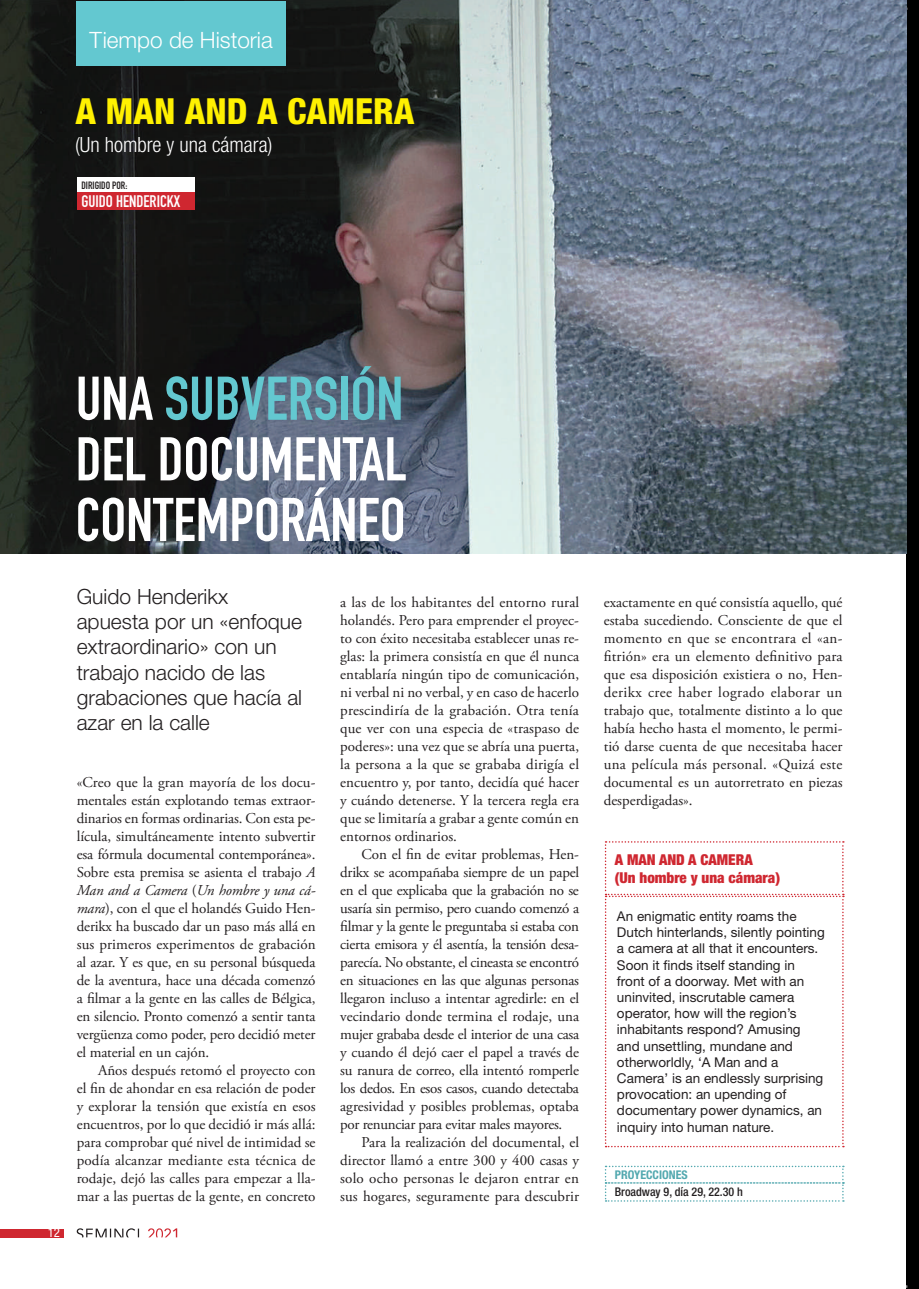
<style>
.page{position:relative;width:919px;height:1289px;background:#fff}
.page>*{position:absolute;margin:0;border:0;box-sizing:border-box;transform-origin:0 0}
.t1{font:60.6px/60.6px "DIN Engschrift Std";color:#fff;text-align:justify}
.t2{font:800 condensed 36px "Helvetica Neue LT Std";color:#fff101}
.t3{font:300 22.5px "Helvetica Neue LT Std";color:#fff}
.t4{font:300 21px/25.2px "Helvetica Neue LT Std";color:#231f20}
.t5{font:300 condensed 21px "Helvetica Neue LT Std";color:#fff}
.t6{font:16.5px "DIN Engschrift Std";color:#fff}
.t7{font:15px/18px "Adobe Garamond Pro";color:#231f20;text-align:justify}
.t8{font:900 condensed 15px/18px "Helvetica Neue LT Std";color:#cf2730}
.t9{font:13.5px/16.2px "Helvetica Neue LT Std";color:#231f20}
.t10{font:condensed 12.75px "Helvetica Neue LT Std";color:#fff}
.t11{font:500 condensed 12px "Helvetica Neue LT Std";color:#231f20}
.t12{font:700 condensed 12px "Helvetica Neue LT Std";color:#52a8af}
.t13{font:10.5px "DIN Engschrift Std";color:#231f20}
.s1{color:#63c8d0}
.s2{font-style:italic}
</style>
<div class="page">
<div style="left:0;top:1228px;width:63px;height:9px;background:#cf2730"></div>
<svg style="left:77px;top:1228px;width:62px;height:9px"></svg>
<svg style="left:148px;top:1228px;width:29px;height:9px"></svg>
<img style="left:906px;top:0;width:12px;height:1288px">
<img style="left:0;top:0;width:906px;height:553px">
<svg style="left:604px;top:841px;width:239px;height:306px"></svg>
<svg style="left:604px;top:1165px;width:239px;height:36px"></svg>
<div style="left:77px;top:1px;width:209px;height:65px;background:#63c8d0"></div>
<div style="left:77px;top:178px;width:118px;height:14px;background:#fff"></div>
<div style="left:77px;top:192px;width:118px;height:18px;background:#cf2730"></div>
<h3 class="t3" style="left:90px;top:27px;width:185px">Tiempo de Historia</h3>
<h2 class="t2" style="left:75px;top:89px;width:340px">A MAN AND A CAMERA</h2>
<h3 class="t5" style="left:75px;top:132px;width:199px">(Un hombre y una cámara)</h3>
<p class="t13" style="left:81px;top:179px;width:47px">DIRIGIDO POR:</p>
<p class="t6" style="left:81px;top:191px;width:100px">GUIDO HENDERICKX</p>
<h1 class="t1" style="left:76px;top:368px;width:332px">UNA <span class="s1">SUBVERSIÓN </span>DEL DOCUMENTAL CONTEMPORÁNEO</h1>
<h3 class="t4" style="left:77px;top:583px;width:227px">Guido Henderikx apuesta por un «enfoque extraordinario» con un trabajo nacido de las grabaciones que hacía al azar en la calle</h3>
<p class="t10" style="left:48px;top:1225px;width:14px">12</p>
<p class="t7" style="left:77px;top:774px;width:240px">«Creo que la gran mayoría de los docu&shy;mentales están explotando temas extraor&shy;dinarios en formas ordinarias. Con esta pe&shy;lícula, simultáneamente intento subvertir esa fórmula documental contemporánea».<br>Sobre esta premisa se asienta el trabajo <span class="s2">A Man and a Camera</span> (<span class="s2">Un hombre y una cá&shy;mara</span>), con el que el holandés Guido Hen&shy;derikx ha buscado dar un paso más allá en sus primeros experimentos de grabación al azar. Y es que, en su personal búsqueda de la aventura, hace una década comenzó a filmar a la gente en las calles de Bélgica, en silencio. Pronto comenzó a sentir tanta vergüenza como poder, pero decidió meter el material en un cajón.</p>
<p class="t7" style="left:77px;top:1062px;width:240px;text-indent:21px">Años después retomó el proyecto con el fin de ahondar en esa relación de poder y explorar la tensión que existía en esos encuentros, por lo que decidió ir más allá: para comprobar qué nivel de intimidad se podía alcanzar mediante esta técnica de rodaje, dejó las calles para empezar a lla&shy;mar a las puertas de la gente, en concreto</p>
<p class="t7" style="left:340px;top:594px;width:240px">a las de los habitantes del entorno rural holandés. Pero para emprender el proyec&shy;to con éxito necesitaba establecer unas re&shy;glas: la primera consistía en que él nunca entablaría ningún tipo de comunicación, ni verbal ni no verbal, y en caso de hacerlo prescindiría de la grabación. Otra tenía que ver con una especia de «traspaso de poderes»: una vez que se abría una puerta, la persona a la que se grababa dirigía el encuentro y, por tanto, decidía qué hacer y cuándo detenerse. Y la tercera regla era que se limitaría a grabar a gente común en entornos ordinarios.</p>
<p class="t7" style="left:340px;top:846px;width:240px;text-indent:21px">Con el fin de evitar problemas, Hen&shy;drikx se acompañaba siempre de un papel en el que explicaba que la grabación no se usaría sin permiso, pero cuando comenzó a filmar y la gente le preguntaba si estaba con cierta emisora y él asentía, la tensión desa&shy;parecía. No obstante, el cineasta se encontró en situaciones en las que algunas personas llegaron incluso a intentar agredirle: en el vecindario donde termina el rodaje, una mujer grababa desde el interior de una casa y cuando él dejó caer el papel a través de su ranura de correo, ella intentó romperle los dedos. En esos casos, cuando detectaba agresividad y posibles problemas, optaba por renunciar para evitar males mayores.</p>
<p class="t7" style="left:340px;top:1134px;width:240px;text-indent:21px">Para la realización del documental, el director llamó a entre 300 y 400 casas y solo ocho personas le dejaron entrar en sus hogares, seguramente para descubrir</p>
<p class="t7" style="left:603px;top:594px;width:240px">exactamente en qué consistía aquello, qué estaba sucediendo. Consciente de que el momento en que se encontrara el «an&shy;fitrión» era un elemento definitivo para que esa disposición existiera o no, Hen&shy;derikx cree haber logrado elaborar un trabajo que, totalmente distinto a lo que había hecho hasta el momento, le permi&shy;tió darse cuenta de que necesitaba hacer una película más personal. «Quizá este documental es un autorretrato en piezas desperdigadas».</p>
<p class="t8" style="left:614px;top:850px;width:167px">A MAN AND A CAMERA<br>(Un hombre y una cámara)</p>
<p class="t9" style="left:617px;top:907px;width:209px">An enigmatic entity roams the<br>Dutch hinterlands, silently pointing a camera at all that it encounters.<br>Soon it finds itself standing in front of a doorway. Met with an uninvited, inscrutable camera operator, how will the region’s inhabitants respond? Amusing and unsettling, mundane and otherworldly, ‘A Man and a<br>Camera’ is an endlessly surprising provocation: an upending of documentary power dynamics, an inquiry into human nature.</p>
<p class="t12" style="left:614px;top:1167px;width:74px">PROYECCIONES</p>
<p class="t11" style="left:614px;top:1184px;width:130px">Broadway 9, día 29, 22.30 h</p>
</div>
